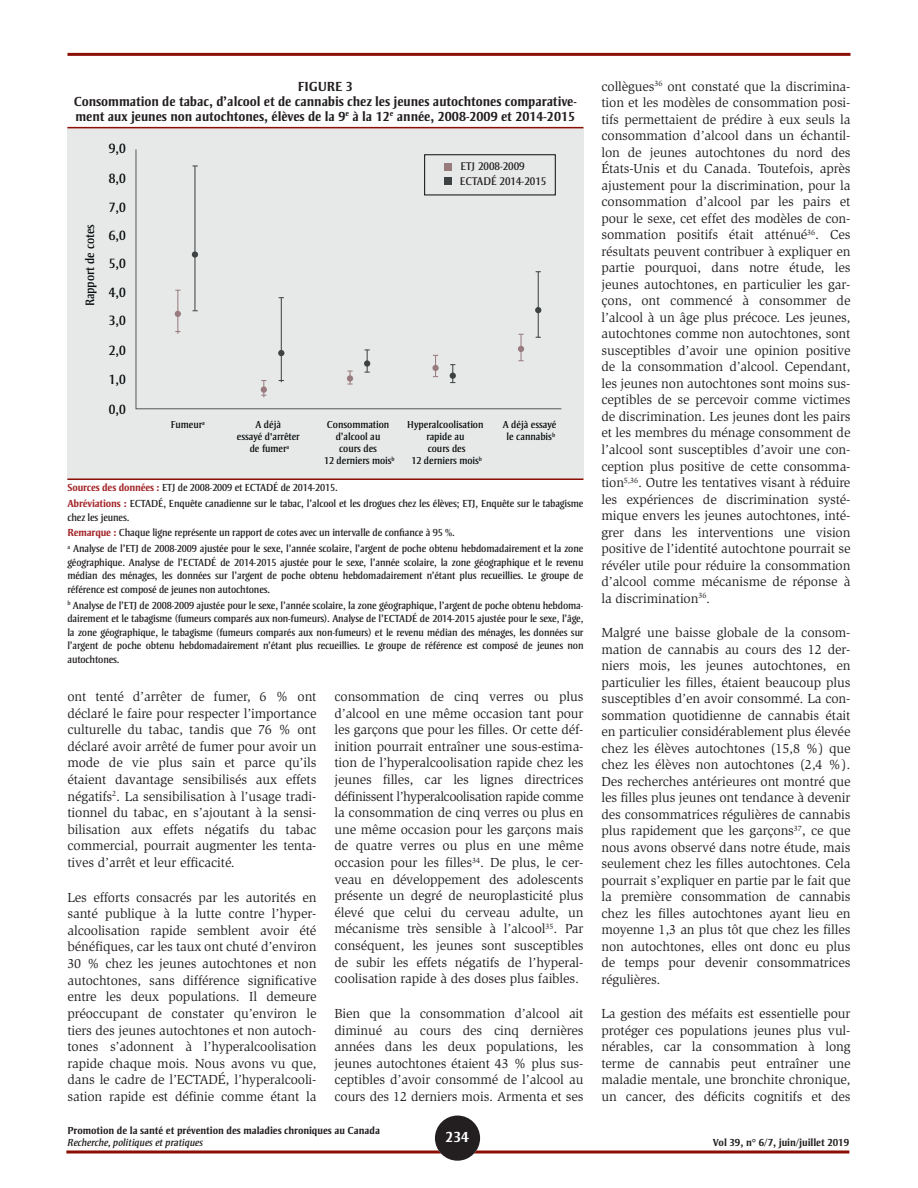
<style>
.page{position:relative;width:918px;height:1188px;background:#fff}
.page>*{position:absolute;margin:0;border:0;box-sizing:border-box;transform-origin:0 0}
.t1{font:700 15px "Strayhorn MT Std";color:#fff}
.t2{font:13.8px/29.5px "Strayhorn MT Std";color:#070b0c;text-align:justify}
.BODY{font:13.5px/16.5px "Slimbach Std";letter-spacing:-.01em;color:#231f20;text-align:justify}
.Tableau_titre{font:700 13.5px/15px "Strayhorn MT Std";color:#231f20;text-align:center}
.t3{font:12.45px "Strayhorn MT Std";color:#070b0c}
.t4{font:11.4px/15.3px "Strayhorn MT Std";color:#231f20}
.Note_tableau{font:10.5px/13.5px "Strayhorn MT Std";letter-spacing:-.01em;color:#231f20;text-align:justify}
.t5{font:700 10.5px "Strayhorn MT Std";color:#231f20}
.t6{font:italic 10.5px "Strayhorn MT Std";color:#231f20}
.t7{font:10.35px/12.1px "Strayhorn MT Std";color:#070b0c;text-align:center}
.s1{font-weight:700;color:#a32529}
</style>
<div class="page">
<svg style="left:66px;top:1150px;width:783px;height:4px"></svg>
<hr style="left:68px;top:53px;width:782px;height:3px;background:#8c0f05">
<div style="left:435px;top:1116px;width:45px;height:45px;background:#231f20;border-radius:50%"></div>
<div style="left:67px;top:128px;width:517px;height:351px;background:#e7e8e8"></div>
<hr style="left:67px;top:127px;width:516px;height:1px;background:#8c0f05">
<hr style="left:67px;top:478px;width:516px;height:2px;background:#8c0f05">
<svg style="left:135px;top:149px;width:427px;height:261px"></svg>
<hr style="left:194px;top:166px;width:1px;height:144px;background:#3e4243">
<div style="left:192px;top:251px;width:6px;height:7px;background:#3e4243;border-radius:50%"></div>
<hr style="left:281px;top:298px;width:1px;height:84px;background:#3e4243">
<svg style="left:278px;top:350px;width:6px;height:6px"></svg>
<svg style="left:365px;top:349px;width:5px;height:24px"></svg>
<svg style="left:535px;top:307px;width:6px;height:6px"></svg>
<svg style="left:450px;top:364px;width:6px;height:19px"></svg>
<hr style="left:538px;top:272px;width:1px;height:66px;background:#3e4243">
<svg style="left:518px;top:334px;width:6px;height:27px"></svg>
<svg style="left:433px;top:355px;width:5px;height:22px"></svg>
<svg style="left:347px;top:371px;width:6px;height:14px"></svg>
<svg style="left:261px;top:380px;width:5px;height:17px"></svg>
<svg style="left:175px;top:311px;width:6px;height:6px"></svg>
<hr style="left:177px;top:290px;width:1px;height:44px;background:#987b7e">
<div style="left:424px;top:154px;width:132px;height:41px;border:1px solid #070b0c"></div>
<div style="left:444px;top:163px;width:8px;height:8px;background:#987b7e"></div>
<div style="left:444px;top:177px;width:8px;height:8px;background:#3e4243"></div>
<p class="Tableau_titre" style="left:74px;top:79px;width:504px">FIGURE 3<br>Consommation de tabac, d’alcool et de cannabis chez les jeunes autochtones comparative&shy;ment aux jeunes non autochtones, élèves de la 9<sup>e</sup> à la 12<sup>e</sup> année, 2008-2009 et 2014-2015</p>
<p class="t3" style="left:83px;top:306px;width:83px;rotate:-90deg">Rapport de cotes</p>
<p class="t2" style="left:109px;top:134px;width:18px">9,0<br>8,0<br>7,0</p>
<p class="t2" style="left:109px;top:222px;width:18px;line-height:27.8px">6,0<br>5,0</p>
<p class="t2" style="left:109px;top:279px;width:18px;line-height:27.8px">4,0<br>3,0</p>
<p class="t2" style="left:109px;top:335px;width:18px">2,0<br>1,0<br>0,0</p>
<p class="t4" style="left:460px;top:159px;width:88px">ETJ 2008-2009<br>ECTADÉ 2014-2015</p>
<p class="t7" style="left:171px;top:419px;width:36px">Fumeur<sup>a</sup></p>
<p class="t7" style="left:237px;top:419px;width:64px">A déjà<br>essayé d'arrêter de fumer<sup>a</sup></p>
<p class="t7" style="left:324px;top:419px;width:72px">Consommation d’alcool au<br>cours des<br>12 derniers mois<sup>b</sup></p>
<p class="t7" style="left:407px;top:419px;width:78px">Hyperalcoolisation rapide au<br>cours des<br>12 derniers mois<sup>b</sup></p>
<p class="t7" style="left:503px;top:419px;width:55px">A déjà essayé le cannabis<sup>b</sup></p>
<p class="Note_tableau" style="left:67px;top:481px;width:272px"><span class="s1">Sources des données :</span> ETJ de 2008-2009 et ECTADÉ de 2014-2015.</p>
<p class="Note_tableau" style="left:67px;top:497px;width:518px"><span class="s1">Abréviations :</span> ECTADÉ, Enquête canadienne sur le tabac, l’alcool et les drogues chez les élèves; ETJ, Enquête sur le tabagisme chez les jeunes.</p>
<p class="Note_tableau" style="left:67px;top:526px;width:389px"><span class="s1">Remarque :</span> Chaque ligne représente un rapport de cotes avec un intervalle de confiance à 95 %.</p>
<p class="Note_tableau" style="left:67px;top:542px;width:518px"><sup>a</sup> Analyse de l’ETJ de 2008-2009 ajustée pour le sexe, l’année scolaire, l’argent de poche obtenu hebdomadairement et la zone géographique. Analyse de l’ECTADÉ de 2014-2015 ajustée pour le sexe, l’année scolaire, la zone géographique et le revenu médian des ménages, les données sur l’argent de poche obtenu hebdomadairement n’étant plus recueillies. Le groupe de référence est composé de jeunes non autochtones.</p>
<p class="Note_tableau" style="left:67px;top:599px;width:518px"><sup>b</sup> Analyse de l’ETJ de 2008-2009 ajustée pour le sexe, l’année scolaire, la zone géographique, l’argent de poche obtenu hebdoma&shy;dairement et le tabagisme (fumeurs comparés aux non-fumeurs). Analyse de l’ECTADÉ de 2014-2015 ajustée pour le sexe, l’âge, la zone géographique, le tabagisme (fumeurs comparés aux non-fumeurs) et le revenu médian des ménages, les données sur l’argent de poche obtenu hebdomadairement n’étant plus recueillies. Le groupe de référence est composé de jeunes non autochtones.</p>
<p class="BODY" style="left:68px;top:688px;width:251px">ont tenté d’arrêter de fumer, 6 % ont déclaré le faire pour respecter l’importance culturelle du tabac, tandis que 76 % ont déclaré avoir arrêté de fumer pour avoir un mode de vie plus sain et parce qu’ils étaient davantage sensibilisés aux effets négatifs<sup>2</sup>. La sensibilisation à l’usage tradi&shy;tionnel du tabac, en s’ajoutant à la sensi&shy;bilisation aux effets négatifs du tabac commercial, pourrait augmenter les tenta&shy;tives d’arrêt et leur efficacité.</p>
<p class="BODY" style="left:68px;top:889px;width:251px">Les efforts consacrés par les autorités en santé publique à la lutte contre l’hyper&shy;alcoolisation rapide semblent avoir été bénéfiques, car les taux ont chuté d’environ 30 % chez les jeunes autochtones et non autochtones, sans différence significative entre les deux populations. Il demeure préoccupant de constater qu’environ le tiers des jeunes autochtones et non autoch&shy;tones s’adonnent à l’hyperalcoolisation rapide chaque mois. Nous avons vu que, dans le cadre de l’ECTADÉ, l’hyperalcooli&shy;sation rapide est définie comme étant la</p>
<p class="BODY" style="left:334px;top:688px;width:251px">consommation de cinq verres ou plus d’alcool en une même occasion tant pour les garçons que pour les filles. Or cette déf&shy;inition pourrait entraîner une sous-estima&shy;tion de l’hyperalcoolisation rapide chez les jeunes filles, car les lignes directrices définissent l’hyperalcoolisation rapide comme la consommation de cinq verres ou plus en une même occasion pour les garçons mais de quatre verres ou plus en une même occasion pour les filles<sup>34</sup>. De plus, le cer&shy;veau en développement des adolescents présente un degré de neuroplasticité plus élevé que celui du cerveau adulte, un mécanisme très sensible à l’alcool<sup>35</sup>. Par conséquent, les jeunes sont susceptibles de subir les effets négatifs de l’hyperal&shy;coolisation rapide à des doses plus faibles.</p>
<p class="BODY" style="left:334px;top:1005px;width:251px">Bien que la consommation d’alcool ait diminué au cours des cinq dernières années dans les deux populations, les jeunes autochtones étaient 43 % plus sus&shy;ceptibles d’avoir consommé de l’alcool au cours des 12 derniers mois. Armenta et ses</p>
<p class="t5" style="left:68px;top:1125px;width:314px">Promotion de la santé et prévention des maladies chroniques au Canada</p>
<p class="t6" style="left:68px;top:1137px;width:137px">Recherche, politiques et pratiques</p>
<p class="t1" style="left:446px;top:1128px;width:25px">234</p>
<p class="BODY" style="left:602px;top:78px;width:251px">collègues<sup>36</sup> ont constaté que la discrimina&shy;tion et les modèles de consommation posi&shy;tifs permettaient de prédire à eux seuls la consommation d’alcool dans un échantil&shy;lon de jeunes autochtones du nord des États-Unis et du Canada. Toutefois, après ajustement pour la discrimination, pour la consommation d’alcool par les pairs et pour le sexe, cet effet des modèles de con&shy;sommation positifs était atténué<sup>36</sup>. Ces résultats peuvent contribuer à expliquer en partie pourquoi, dans notre étude, les jeunes autochtones, en particulier les gar&shy;çons, ont commencé à consommer de l’alcool à un âge plus précoce. Les jeunes, autochtones comme non autochtones, sont susceptibles d’avoir une opinion positive de la consommation d’alcool. Cependant, les jeunes non autochtones sont moins sus&shy;ceptibles de se percevoir comme victimes de discrimination. Les jeunes dont les pairs et les membres du ménage consomment de l’alcool sont susceptibles d’avoir une con&shy;ception plus positive de cette consomma&shy;tion<sup>5,36</sup>. Outre les tentatives visant à réduire les expériences de discrimination systé&shy;mique envers les jeunes autochtones, inté&shy;grer dans les interventions une vision positive de l’identité autochtone pourrait se révéler utile pour réduire la consommation d’alcool comme mécanisme de réponse à la discrimination<sup>36</sup>.</p>
<p class="BODY" style="left:602px;top:624px;width:251px">Malgré une baisse globale de la consom&shy;mation de cannabis au cours des 12 der&shy;niers mois, les jeunes autochtones, en particulier les filles, étaient beaucoup plus susceptibles d’en avoir consommé. La con&shy;sommation quotidienne de cannabis était en particulier considérablement plus élevée chez les élèves autochtones (15,8 %) que chez les élèves non autochtones (2,4 %).<br>Des recherches antérieures ont montré que les filles plus jeunes ont tendance à devenir des consommatrices régulières de cannabis plus rapidement que les garçons<sup>37</sup>, ce que nous avons observé dans notre étude, mais seulement chez les filles autochtones. Cela pourrait s’expliquer en partie par le fait que la première consommation de cannabis chez les filles autochtones ayant lieu en moyenne 1,3 an plus tôt que chez les filles non autochtones, elles ont donc eu plus de temps pour devenir consommatrices régulières.</p>
<p class="BODY" style="left:602px;top:1006px;width:251px">La gestion des méfaits est essentielle pour protéger ces populations jeunes plus vul&shy;nérables, car la consommation à long terme de cannabis peut entraîner une maladie mentale, une bronchite chronique, un cancer, des déficits cognitifs et des</p>
<p class="t5" style="left:713px;top:1137px;width:138px">Vol 39, n° 6/7, juin/juillet 2019</p>
</div>
